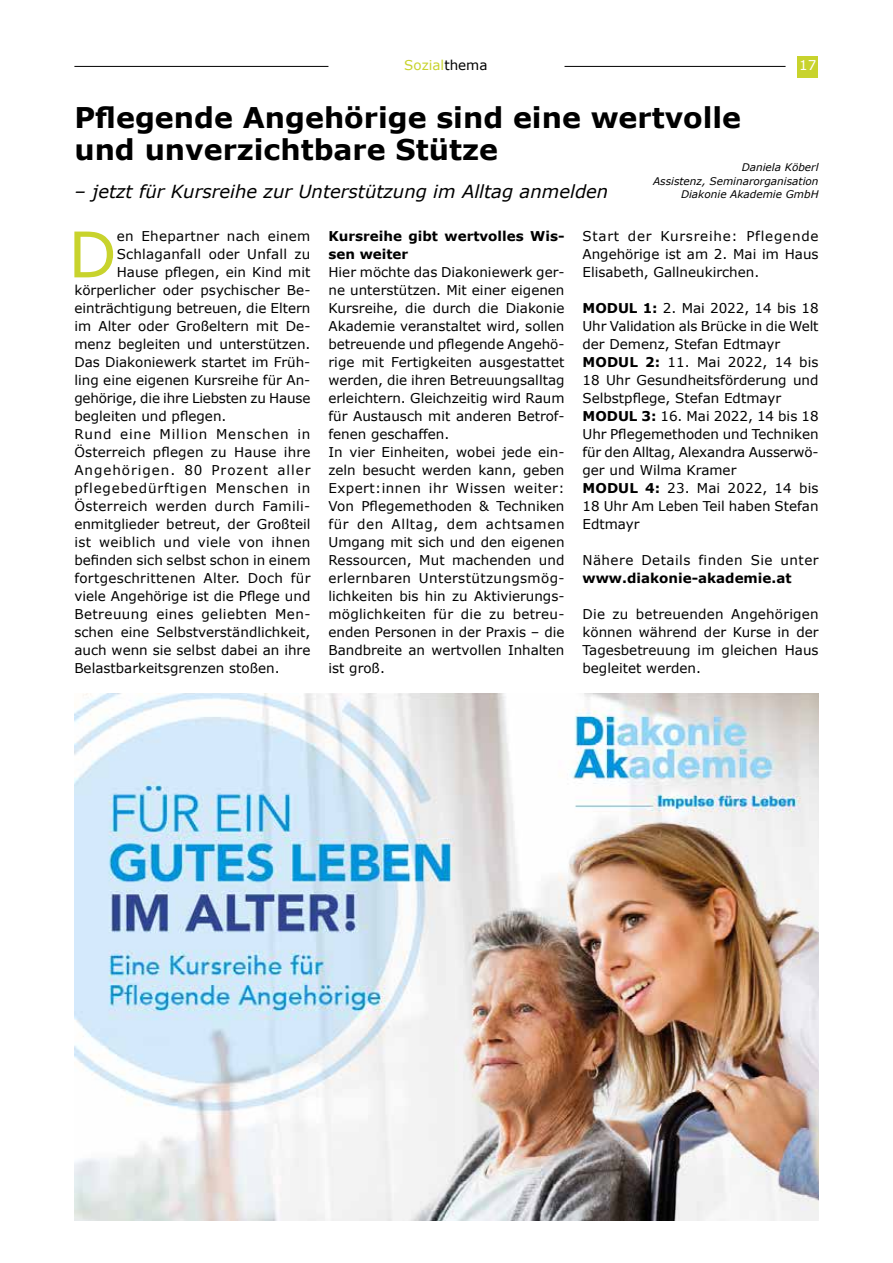
<style>
.page{position:relative;width:893px;height:1263px;background:#fff}
.page>*{position:absolute;margin:0;border:0;box-sizing:border-box;transform-origin:0 0}
.t1{font:63px "Verdana";color:#c8d32d}
.t2{font:700 28.5px/31.5px "Verdana";color:#000}
.t3{font:italic 18px "Verdana";color:#000}
.t4{font:13.5px/18px "Verdana";color:#000}
.t5{font:13.5px "Verdana";letter-spacing:.025em;color:#000}
.t6{font:700 13.5px/18px "Verdana";color:#000}
.t7{font:13.5px "Verdana";letter-spacing:.06em;color:#000}
.t8{font:13.5px "Verdana";letter-spacing:.03em;color:#000}
.t9{font:13.5px "Verdana";letter-spacing:.035em;color:#000}
.t10{font:13.5px "Verdana";letter-spacing:.07em;color:#000}
.t11{font:13.5px "Verdana";letter-spacing:.02em;color:#000}
.t12{font:13.5px "Verdana";color:#c8d32d}
.t13{font:13.5px "Verdana";color:#fff}
.t14{font:italic 10.5px/13.5px "Verdana";color:#000;text-align:right}
.s1{color:#000}
.s2{font-weight:700}
</style>
<div class="page">
<hr style="left:74px;top:66px;width:254px;height:1px;background:#000">
<hr style="left:564px;top:66px;width:222px;height:1px;background:#000">
<div style="left:797px;top:56px;width:21px;height:21px;background:#c8d32d"></div>
<img style="left:74px;top:693px;width:745px;height:527px">
<p class="t12" style="left:404px;top:56px;width:85px">Sozial<span class="s1">thema</span></p>
<p class="t13" style="left:799px;top:56px;width:19px">17</p>
<h2 class="t2" style="left:74px;top:101px;width:668px">Pflegende Angehörige sind eine wertvolle und unverzichtbare Stütze</h2>
<h3 class="t3" style="left:74px;top:179px;width:535px">– jetzt für Kursreihe zur Unterstützung im Alltag anmelden</h3>
<p class="t14" style="left:653px;top:160px;width:167px">Daniela Köberl<br>Assistenz, Seminarorganisation<br>Diakonie Akademie GmbH</p>
<h1 class="t1" style="left:68px;top:211px;width:50px">D</h1>
<p class="t11" style="left:117px;top:227px;width:195px">en Ehepartner nach einem</p>
<p class="t4" style="left:117px;top:245px;width:195px">Schlaganfall oder Unfall zu</p>
<p class="t4" style="left:117px;top:263px;width:195px">Hause pflegen, ein Kind mit</p>
<p class="t4" style="left:74px;top:281px;width:238px">körperlicher oder psychischer Be-</p>
<p class="t4" style="left:74px;top:299px;width:238px">einträchtigung betreuen, die Eltern</p>
<p class="t4" style="left:74px;top:317px;width:238px">im Alter oder Großeltern mit De-</p>
<p class="t4" style="left:74px;top:335px;width:238px">menz begleiten und unterstützen.</p>
<p class="t4" style="left:74px;top:353px;width:238px">Das Diakoniewerk startet im Früh-</p>
<p class="t4" style="left:74px;top:371px;width:238px">ling eine eigenen Kursreihe für An-</p>
<p class="t4" style="left:74px;top:389px;width:238px">gehörige, die ihre Liebsten zu Hause</p>
<p class="t4" style="left:74px;top:407px;width:154px">begleiten und pflegen.</p>
<p class="t7" style="left:74px;top:425px;width:238px">Rund eine Million Menschen in</p>
<p class="t4" style="left:74px;top:443px;width:238px">Österreich pflegen zu Hause ihre</p>
<p class="t10" style="left:74px;top:461px;width:238px">Angehörigen. 80 Prozent aller</p>
<p class="t7" style="left:74px;top:479px;width:238px">pflegebedürftigen Menschen in</p>
<p class="t5" style="left:74px;top:497px;width:238px">Österreich werden durch Famili-</p>
<p class="t4" style="left:74px;top:515px;width:238px">enmitglieder betreut, der Großteil</p>
<p class="t5" style="left:74px;top:533px;width:238px">ist weiblich und viele von ihnen</p>
<p class="t4" style="left:74px;top:551px;width:238px">befinden sich selbst schon in einem</p>
<p class="t5" style="left:74px;top:569px;width:238px">fortgeschrittenen Alter. Doch für</p>
<p class="t4" style="left:74px;top:587px;width:238px">viele Angehörige ist die Pflege und</p>
<p class="t8" style="left:74px;top:605px;width:238px">Betreuung eines geliebten Men-</p>
<p class="t4" style="left:74px;top:623px;width:237px">schen eine Selbstverständlichkeit,</p>
<p class="t4" style="left:74px;top:641px;width:238px">auch wenn sie selbst dabei an ihre</p>
<p class="t4" style="left:74px;top:659px;width:207px">Belastbarkeitsgrenzen stoßen.</p>
<p class="t6" style="left:328px;top:227px;width:238px">Kursreihe gibt wertvolles Wis&shy;sen weiter</p>
<p class="t4" style="left:328px;top:263px;width:238px">Hier möchte das Diakoniewerk ger&shy;ne unterstützen. Mit einer eigenen<br>Kursreihe, die durch die Diakonie<br>Akademie veranstaltet wird, sollen betreuende und pflegende Angehö&shy;rige mit Fertigkeiten ausgestattet werden, die ihren Betreuungsalltag erleichtern. Gleichzeitig wird Raum für Austausch mit anderen Betrof&shy;fenen geschaffen.<br>In vier Einheiten, wobei jede ein&shy;zeln besucht werden kann, geben<br>Expert:innen ihr Wissen weiter:<br>Von Pflegemethoden &amp; Techniken für den Alltag, dem achtsamen<br>Umgang mit sich und den eigenen<br>Ressourcen, Mut machenden und erlernbaren Unterstützungsmög&shy;lichkeiten bis hin zu Aktivierungs&shy;möglichkeiten für die zu betreu&shy;enden Personen in der Praxis – die<br>Bandbreite an wertvollen Inhalten ist groß.</p>
<p class="t4" style="left:582px;top:227px;width:238px;text-align:justify">Start der Kursreihe: Pflegende Angehörige ist am 2. Mai im Haus Elisabeth, Gallneukirchen.</p>
<p class="t4" style="left:582px;top:299px;width:238px"><span class="s2">MODUL 1:</span> 2. Mai 2022, 14 bis 18<br>Uhr Validation als Brücke in die Welt der Demenz, Stefan Edtmayr<br><span class="s2">MODUL 2:</span> 11. Mai 2022, 14 bis<br>18 Uhr Gesundheitsförderung und<br>Selbstpflege, Stefan Edtmayr<br><span class="s2">MODUL 3:</span> 16. Mai 2022, 14 bis 18<br>Uhr Pflegemethoden und Techniken für den Alltag, Alexandra Ausserwö&shy;ger und Wilma Kramer<br><span class="s2">MODUL 4:</span> 23. Mai 2022, 14 bis<br>18 Uhr Am Leben Teil haben Stefan<br>Edtmayr</p>
<p class="t9" style="left:582px;top:551px;width:238px">Nähere Details finden Sie unter</p>
<p class="t6" style="left:582px;top:569px;width:211px">www.diakonie-akademie.at</p>
<p class="t4" style="left:582px;top:605px;width:238px;text-align:justify">Die zu betreuenden Angehörigen können während der Kurse in der Tagesbetreuung im gleichen Haus begleitet werden.</p>
</div>
